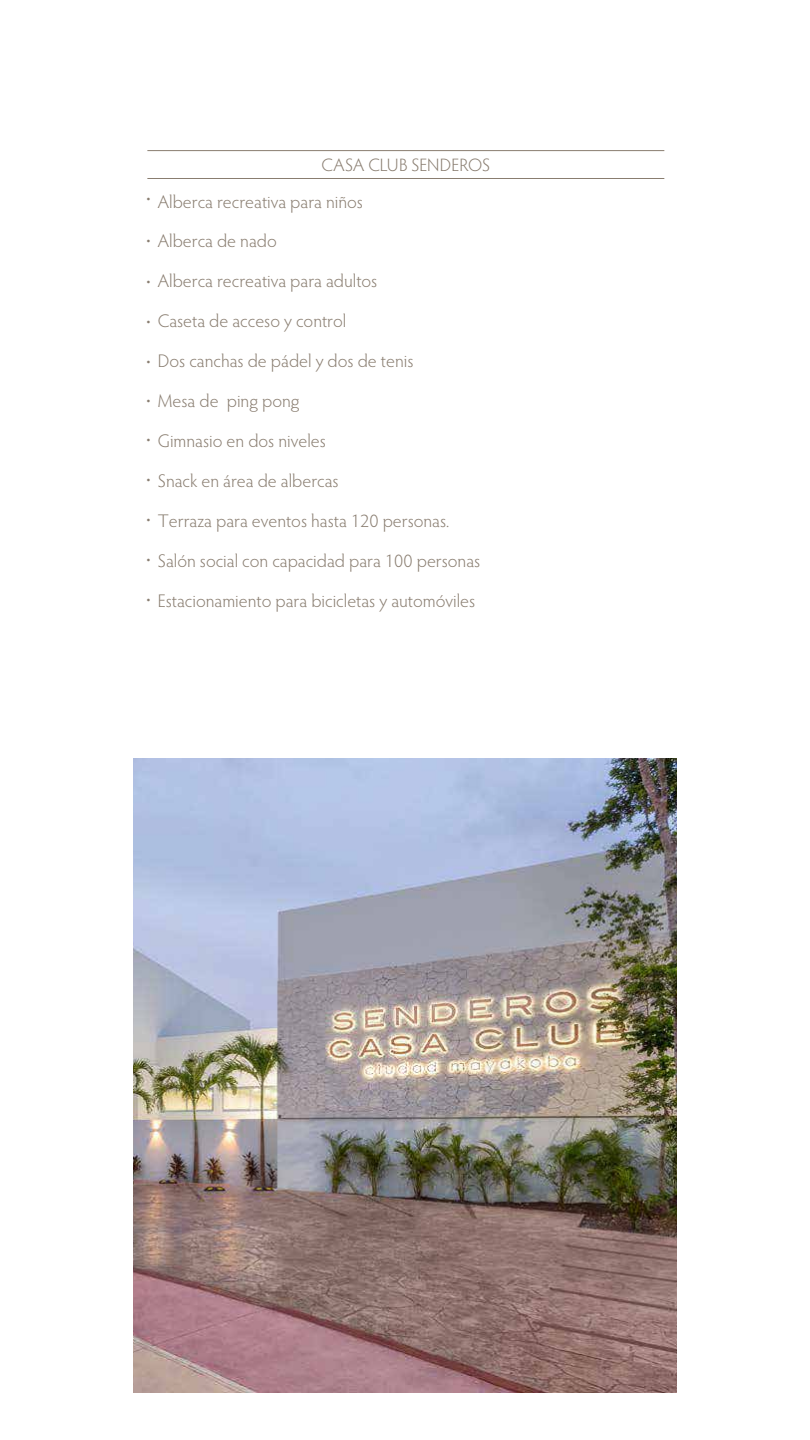
<style>
.page{position:relative;width:810px;height:1440px;background:#fff}
.page>*{position:absolute;margin:0;border:0;box-sizing:border-box;transform-origin:0 0}
.t1{font:300 18.3px/40px "Hypatia Sans Pro";color:#897d70}
.t2{font:300 18px "Hypatia Sans Pro";letter-spacing:.005em;color:#897d70}
.t3{font:300 16.88px "Hypatia Sans Pro";color:#897d70}
</style>
<div class="page">
<hr style="left:147px;top:150px;width:517px;height:1px;background:#897d70">
<hr style="left:147px;top:178px;width:517px;height:1px;background:#897d70">
<img style="left:134px;top:758px;width:542px;height:635px">
<p class="t2" style="left:321px;top:153px;width:170px">CASA CLUB SENDEROS</p>
<p class="t1" style="left:158px;top:181px;width:207px">Alberca recreativa para niños</p>
<p class="t3" style="left:146px;top:187px;width:8px">•</p>
<p class="t3" style="left:146px;top:229px;width:8px">•</p>
<p class="t3" style="left:146px;top:269px;width:8px">•</p>
<p class="t3" style="left:146px;top:310px;width:8px">•</p>
<p class="t3" style="left:146px;top:349px;width:8px">•</p>
<p class="t3" style="left:146px;top:388px;width:8px">•</p>
<p class="t3" style="left:146px;top:428px;width:8px">•</p>
<p class="t3" style="left:146px;top:467px;width:8px">•</p>
<p class="t3" style="left:146px;top:507px;width:8px">•</p>
<p class="t3" style="left:146px;top:547px;width:8px">•</p>
<p class="t3" style="left:146px;top:587px;width:8px">•</p>
<p class="t1" style="left:158px;top:221px;width:120px">Alberca de nado</p>
<p class="t1" style="left:158px;top:261px;width:221px">Alberca recreativa para adultos<br>Caseta de acceso y control</p>
<p class="t1" style="left:158px;top:341px;width:257px">Dos canchas de pádel y dos de tenis</p>
<p class="t1" style="left:158px;top:381px;width:324px">Mesa de ping pong<br>Gimnasio en dos niveles<br>Snack en área de albercas<br>Terraza para eventos hasta 120 personas.<br>Salón social con capacidad para 100 personas</p>
<p class="t1" style="left:158px;top:581px;width:319px">Estacionamiento para bicicletas y automóviles</p>
</div>
